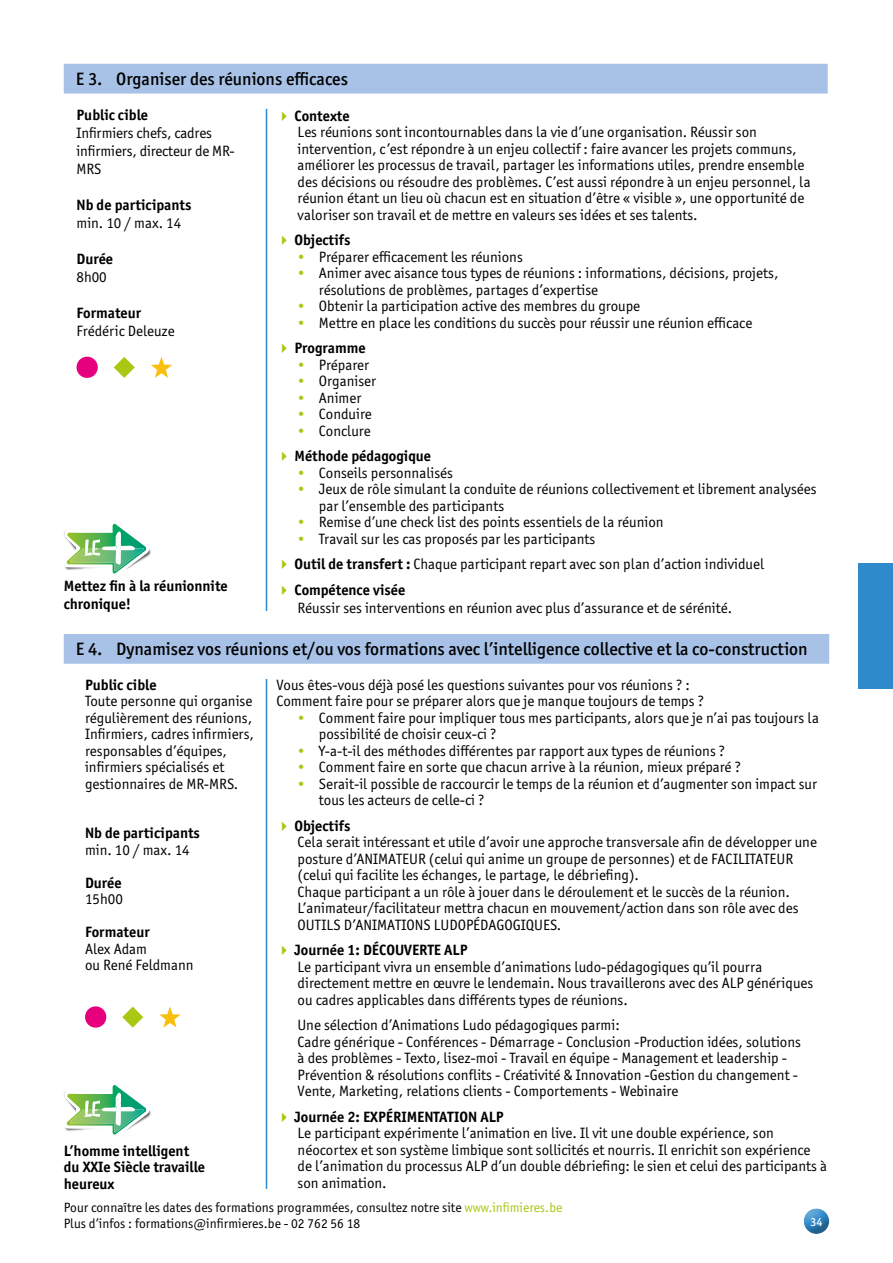
<style>
.page{position:relative;width:893px;height:1263px;background:#fff}
.page>*{position:absolute;margin:0;border:0;box-sizing:border-box;transform-origin:0 0}
.t1{font:500 18px "Officina Sans ITC Pro";color:#000}
.t2{font:15px/16.5px "Officina Sans ITC Pro";color:#000}
.t3{font:700 15px/16.5px "Officina Sans ITC Pro";color:#000}
.t4{font:13.5px/16.2px "Officina Sans ITC Pro";color:#000}
.t5{font:500 12px "Officina Sans ITC Pro";color:#fff}
.s1{color:#a8c813}
.s2{font-weight:700}
</style>
<div class="page">
<div style="left:802px;top:1207px;width:29px;height:19px;background:#fff;opacity:.3"></div>
<div style="left:802px;top:1210px;width:29px;height:25px;background:#000;opacity:.3"></div>
<div style="left:859px;top:564px;width:34px;height:125px;background:#2e8acb"></div>
<hr style="left:266px;top:109px;width:1px;height:502px;background:#2e8acb">
<svg style="left:64px;top:523px;width:86px;height:51px"></svg>
<svg style="left:64px;top:1085px;width:86px;height:50px"></svg>
<svg style="left:151px;top:357px;width:21px;height:21px"></svg>
<div style="left:77px;top:357px;width:21px;height:21px;background:#e6007d;border-radius:50%"></div>
<svg style="left:114px;top:357px;width:21px;height:21px"></svg>
<div style="left:65px;top:65px;width:762px;height:28px;background:#a8c2e7"></div>
<div style="left:64px;top:64px;width:764px;height:30px;border:2px solid #a8c2e7"></div>
<div style="left:65px;top:635px;width:763px;height:28px;background:#a8c2e7"></div>
<div style="left:64px;top:634px;width:765px;height:30px;border:2px solid #a8c2e7"></div>
<svg style="left:159px;top:1006px;width:22px;height:22px"></svg>
<div style="left:85px;top:1006px;width:21px;height:22px;background:#e6007d;border-radius:50%"></div>
<svg style="left:122px;top:1006px;width:21px;height:22px"></svg>
<hr style="left:266px;top:679px;width:1px;height:510px;background:#2e8acb">
<p class="t1" style="left:76px;top:68px;width:274px">E 3. Organiser des réunions efficaces</p>
<p class="t3" style="left:77px;top:106px;width:73px">Public cible</p>
<p class="t2" style="left:77px;top:124px;width:160px;line-height:18px">Infirmiers chefs, cadres infirmiers, directeur de MR-<br>MRS</p>
<p class="t3" style="left:77px;top:196px;width:116px">Nb de participants</p>
<p class="t2" style="left:77px;top:214px;width:106px">min. 10 / max. 14</p>
<p class="t3" style="left:77px;top:250px;width:38px">Durée</p>
<p class="t2" style="left:77px;top:268px;width:32px">8h00</p>
<p class="t3" style="left:77px;top:304px;width:66px">Formateur</p>
<p class="t2" style="left:77px;top:322px;width:100px">Frédéric Deleuze</p>
<p class="t3" style="left:64px;top:577px;width:165px;line-height:18px">Mettez fin à la réunionnite chronique!</p>
<p class="t2" style="left:298px;top:107px;width:515px;text-indent:-21px"><span class="s1">✔</span> <span class="s2">Contexte<br></span>Les réunions sont incontournables dans la vie d’une organisation. Réussir son intervention, c’est répondre à un enjeu collectif : faire avancer les projets communs, améliorer les processus de travail, partager les informations utiles, prendre ensemble des décisions ou résoudre des problèmes. C’est aussi répondre à un enjeu personnel, la réunion étant un lieu où chacun est en situation d’être « visible », une opportunité de valoriser son travail et de mettre en valeurs ses idées et ses talents.</p>
<p class="t3" style="left:276px;top:232px;width:76px"><span class="s1">✔</span> Objectifs</p>
<p class="t2" style="left:298px;top:248px;width:227px"><span class="s1">•</span> Préparer efficacement les réunions</p>
<p class="t2" style="left:319px;top:265px;width:461px;text-indent:-21px"><span class="s1">•</span> Animer avec aisance tous types de réunions : informations, décisions, projets, résolutions de problèmes, partages d’expertise</p>
<p class="t2" style="left:298px;top:298px;width:344px"><span class="s1">•</span> Obtenir la participation active des membres du groupe</p>
<p class="t2" style="left:298px;top:314px;width:456px"><span class="s1">•</span> Mettre en place les conditions du succès pour réussir une réunion efficace</p>
<p class="t3" style="left:276px;top:340px;width:91px"><span class="s1">✔</span> Programme</p>
<p class="t2" style="left:298px;top:356px;width:73px"><span class="s1">•</span> Préparer</p>
<p class="t2" style="left:298px;top:373px;width:80px"><span class="s1">•</span> Organiser</p>
<p class="t2" style="left:298px;top:389px;width:65px"><span class="s1">•</span> Animer</p>
<p class="t2" style="left:298px;top:406px;width:76px"><span class="s1">•</span> Conduire</p>
<p class="t2" style="left:298px;top:422px;width:75px"><span class="s1">•</span> Conclure</p>
<p class="t3" style="left:276px;top:448px;width:156px"><span class="s1">✔</span> Méthode pédagogique</p>
<p class="t2" style="left:298px;top:464px;width:157px"><span class="s1">•</span> Conseils personnalisés</p>
<p class="t2" style="left:319px;top:481px;width:499px;text-indent:-21px"><span class="s1">•</span> Jeux de rôle simulant la conduite de réunions collectivement et librement analysées par l’ensemble des participants</p>
<p class="t2" style="left:298px;top:514px;width:367px"><span class="s1">•</span> Remise d’une check list des points essentiels de la réunion</p>
<p class="t2" style="left:298px;top:530px;width:299px"><span class="s1">•</span> Travail sur les cas proposés par les participants</p>
<p class="t2" style="left:276px;top:556px;width:489px"><span class="s1">✔</span> <span class="s2">Outil de transfert :</span> Chaque participant repart avec son plan d’action individuel</p>
<p class="t2" style="left:298px;top:581px;width:436px;line-height:18px;text-indent:-21px"><span class="s1">✔</span> <span class="s2">Compétence visée<br></span>Réussir ses interventions en réunion avec plus d’assurance et de sérénité.</p>
<p class="t1" style="left:76px;top:638px;width:733px">E 4. Dynamisez vos réunions et/ou vos formations avec l’intelligence collective et la co-construction</p>
<p class="t3" style="left:85px;top:676px;width:73px">Public cible</p>
<p class="t2" style="left:85px;top:693px;width:170px">Toute personne qui organise régulièrement des réunions,<br>Infirmiers, cadres infirmiers, responsables d’équipes, infirmiers spécialisés et gestionnaires de MR-MRS.</p>
<p class="t3" style="left:85px;top:825px;width:116px">Nb de participants</p>
<p class="t2" style="left:85px;top:841px;width:106px">min. 10 / max. 14</p>
<p class="t3" style="left:85px;top:874px;width:38px">Durée</p>
<p class="t2" style="left:85px;top:891px;width:39px">15h00</p>
<p class="t3" style="left:85px;top:924px;width:66px">Formateur</p>
<p class="t2" style="left:85px;top:940px;width:110px">Alex Adam<br>ou René Feldmann</p>
<p class="t2" style="left:276px;top:676px;width:429px">Vous êtes-vous déjà posé les questions suivantes pour vos réunions ? :<br>Comment faire pour se préparer alors que je manque toujours de temps ?</p>
<p class="t2" style="left:319px;top:709px;width:502px;text-indent:-21px"><span class="s1">•</span> Comment faire pour impliquer tous mes participants, alors que je n’ai pas toujours la possibilité de choisir ceux-ci ?</p>
<p class="t2" style="left:298px;top:742px;width:429px"><span class="s1">•</span> Y-a-t-il des méthodes différentes par rapport aux types de réunions ?</p>
<p class="t2" style="left:298px;top:759px;width:445px"><span class="s1">•</span> Comment faire en sorte que chacun arrive à la réunion, mieux préparé ?</p>
<p class="t2" style="left:319px;top:775px;width:500px;text-indent:-21px"><span class="s1">•</span> Serait-il possible de raccourcir le temps de la réunion et d’augmenter son impact sur tous les acteurs de celle-ci ?</p>
<p class="t2" style="left:298px;top:817px;width:521px;text-indent:-21px"><span class="s1">✔</span> <span class="s2">Objectifs<br></span>Cela serait intéressant et utile d’avoir une approche transversale afin de développer une posture d’ANIMATEUR (celui qui anime un groupe de personnes) et de FACILITATEUR (celui qui facilite les échanges, le partage, le débriefing).<br>Chaque participant a un rôle à jouer dans le déroulement et le succès de la réunion.<br>L’animateur/facilitateur mettra chacun en mouvement/action dans son rôle avec des OUTILS D’ANIMATIONS LUDOPÉDAGOGIQUES.</p>
<p class="t2" style="left:298px;top:942px;width:517px;text-indent:-21px"><span class="s1">✔</span> <span class="s2">Journée 1: DÉCOUVERTE ALP<br></span>Le participant vivra un ensemble d’animations ludo-pédagogiques qu’il pourra directement mettre en œuvre le lendemain. Nous travaillerons avec des ALP génériques ou cadres applicables dans différents types de réunions.</p>
<p class="t2" style="left:298px;top:1017px;width:505px">Une sélection d’Animations Ludo pédagogiques parmi:<br>Cadre générique - Conférences - Démarrage - Conclusion -Production idées, solutions à des problèmes - Texto, lisez-moi - Travail en équipe - Management et leadership - Prévention &amp; résolutions conflits - Créativité &amp; Innovation -Gestion du changement - Vente, Marketing, relations clients - Comportements - Webinaire</p>
<p class="t2" style="left:298px;top:1108px;width:531px;text-indent:-21px"><span class="s1">✔</span> <span class="s2">Journée 2: EXPÉRIMENTATION ALP<br></span>Le participant expérimente l’animation en live. Il vit une double expérience, son néocortex et son système limbique sont sollicités et nourris. Il enrichit son expérience de l’animation du processus ALP d’un double débriefing: le sien et celui des participants à son animation.</p>
<p class="t3" style="left:64px;top:1142px;width:143px">L’homme intelligent du XXIe Siècle travaille heureux</p>
<p class="t4" style="left:64px;top:1199px;width:500px">Pour connaître les dates des formations programmées, consultez notre site <span class="s1">www.infimieres.be<br></span>Plus d’infos : formations@infirmieres.be - 02 762 56 18</p>
<p class="t5" style="left:811px;top:1214px;width:13px">34</p>
</div>
